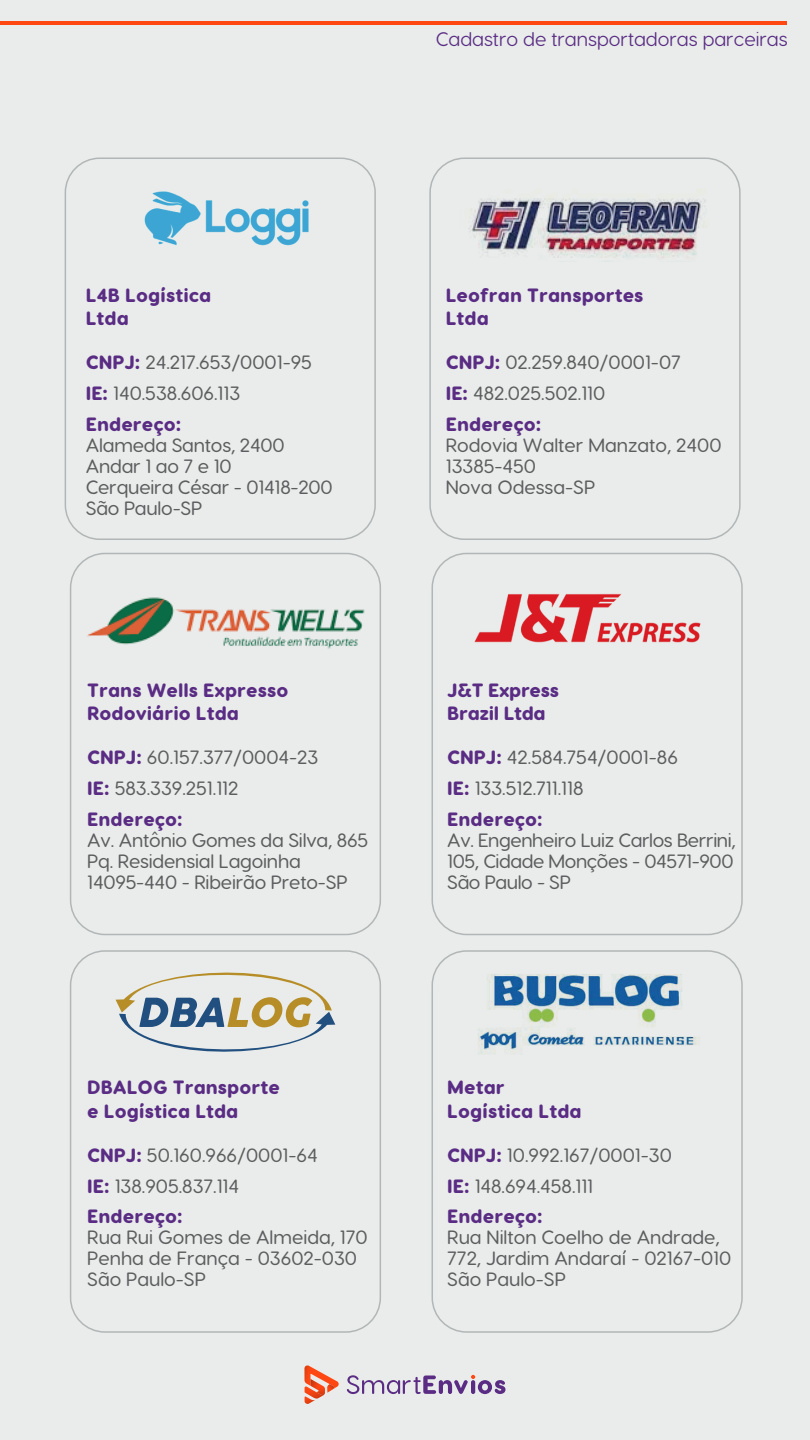
<style>
.page{position:relative;width:810px;height:1440px;background:#e9ecea}
.page>*{position:absolute;margin:0;border:0;box-sizing:border-box;transform-origin:0 0}
.t1{font:19.58px "Visby Round CF";color:#5a2c84}
.t2{font:500 19.27px/21px "Visby Round CF";color:#5b5d5e}
.t3{font:800 19.27px/23.1px "Visby Round CF";color:#5a2c84}
.t4{font:800 19.27px/23.1px "Visby Round CF";letter-spacing:-.02em;color:#5a2c84}
.s1{font-weight:800;color:#5a2c84}
</style>
<div class="page">
<svg style="left:347px;top:1375px;width:158px;height:19px"></svg>
<svg style="left:304px;top:1365px;width:35px;height:39px"></svg>
<hr style="left:0;top:21px;width:787px;height:4px;background:#ff4713">
<div style="left:429px;top:158px;width:312px;height:382px;border:2px solid #b2b6b6;border-radius:34px"></div>
<img style="left:430px;top:187px;width:310px;height:74px">
<div style="left:65px;top:158px;width:311px;height:382px;border:2px solid #b2b6b6;border-radius:34px"></div>
<img style="left:144px;top:191px;width:165px;height:55px">
<div style="left:70px;top:553px;width:311px;height:382px;border:2px solid #b2b6b6;border-radius:34px"></div>
<div style="left:432px;top:553px;width:311px;height:382px;border:2px solid #b2b6b6;border-radius:34px"></div>
<div style="left:70px;top:950px;width:311px;height:383px;border:2px solid #b2b6b6;border-radius:34px"></div>
<div style="left:432px;top:950px;width:311px;height:383px;border:2px solid #b2b6b6;border-radius:34px"></div>
<svg style="left:116px;top:972px;width:219px;height:80px"></svg>
<img style="left:87px;top:597px;width:278px;height:52px">
<img style="left:474px;top:593px;width:227px;height:50px">
<img style="left:478px;top:974px;width:222px;height:80px">
<p class="t1" style="left:436px;top:27px;width:353px">Cadastro de transportadoras parceiras</p>
<p class="t3" style="left:86px;top:284px;width:127px">L4B Logística<br>Ltda</p>
<p class="t2" style="left:86px;top:347px;width:228px;line-height:30.8px"><span class="s1">CNPJ:</span> 24.217.653/0001-95<br><span class="s1">IE:</span> 140.538.606.113<br><span class="s1">Endereço:</span></p>
<p class="t2" style="left:86px;top:434px;width:248px">Alameda Santos, 2400<br>Andar 1 ao 7 e 10<br>Cerqueira César - 01418-200<br>São Paulo-SP</p>
<p class="t3" style="left:87px;top:679px;width:203px">Trans Wells Expresso<br>Rodoviário Ltda</p>
<p class="t2" style="left:87px;top:742px;width:233px;line-height:30.8px"><span class="s1">CNPJ:</span> 60.157.377/0004-23<br><span class="s1">IE:</span> 583.339.251.112<br><span class="s1">Endereço:</span></p>
<p class="t2" style="left:87px;top:830px;width:282px">Av. Antônio Gomes da Silva, 865<br>Pq. Residensial Lagoinha<br>14095-440 - Ribeirão Preto-SP</p>
<p class="t3" style="left:87px;top:1076px;width:194px">DBALOG Transporte e Logística Ltda</p>
<p class="t2" style="left:87px;top:1140px;width:232px;line-height:30.8px"><span class="s1">CNPJ:</span> 50.160.966/0001-64<br><span class="s1">IE:</span> 138.905.837.114<br><span class="s1">Endereço:</span></p>
<p class="t2" style="left:87px;top:1227px;width:282px">Rua Rui Gomes de Almeida, 170<br>Penha de França - 03602-030<br>São Paulo-SP</p>
<p class="t3" style="left:446px;top:284px;width:199px">Leofran Transportes<br>Ltda</p>
<p class="t2" style="left:446px;top:347px;width:237px;line-height:30.8px"><span class="s1">CNPJ:</span> 02.259.840/0001-07<br><span class="s1">IE:</span> 482.025.502.110<br><span class="s1">Endereço:</span></p>
<p class="t2" style="left:446px;top:434px;width:277px">Rodovia Walter Manzato, 2400<br>13385-450<br>Nova Odessa-SP</p>
<p class="t4" style="left:447px;top:679px;width:113px">J&amp;T Express<br>Brazil Ltda</p>
<p class="t2" style="left:447px;top:742px;width:232px;line-height:30.8px"><span class="s1">CNPJ:</span> 42.584.754/0001-86<br><span class="s1">IE:</span> 133.512.711.118<br><span class="s1">Endereço:</span></p>
<p class="t2" style="left:447px;top:830px;width:290px;text-align:justify">Av. Engenheiro Luiz Carlos Berrini, 105, Cidade Monções - 04571-900<br>São Paulo - SP</p>
<p class="t3" style="left:447px;top:1076px;width:136px">Metar<br>Logística Ltda</p>
<p class="t2" style="left:447px;top:1140px;width:226px;line-height:30.8px"><span class="s1">CNPJ:</span> 10.992.167/0001-30<br><span class="s1">IE:</span> 148.694.458.111<br><span class="s1">Endereço:</span></p>
<p class="t2" style="left:447px;top:1227px;width:286px">Rua Nilton Coelho de Andrade,<br>772, Jardim Andaraí - 02167-010<br>São Paulo-SP</p>
</div>
